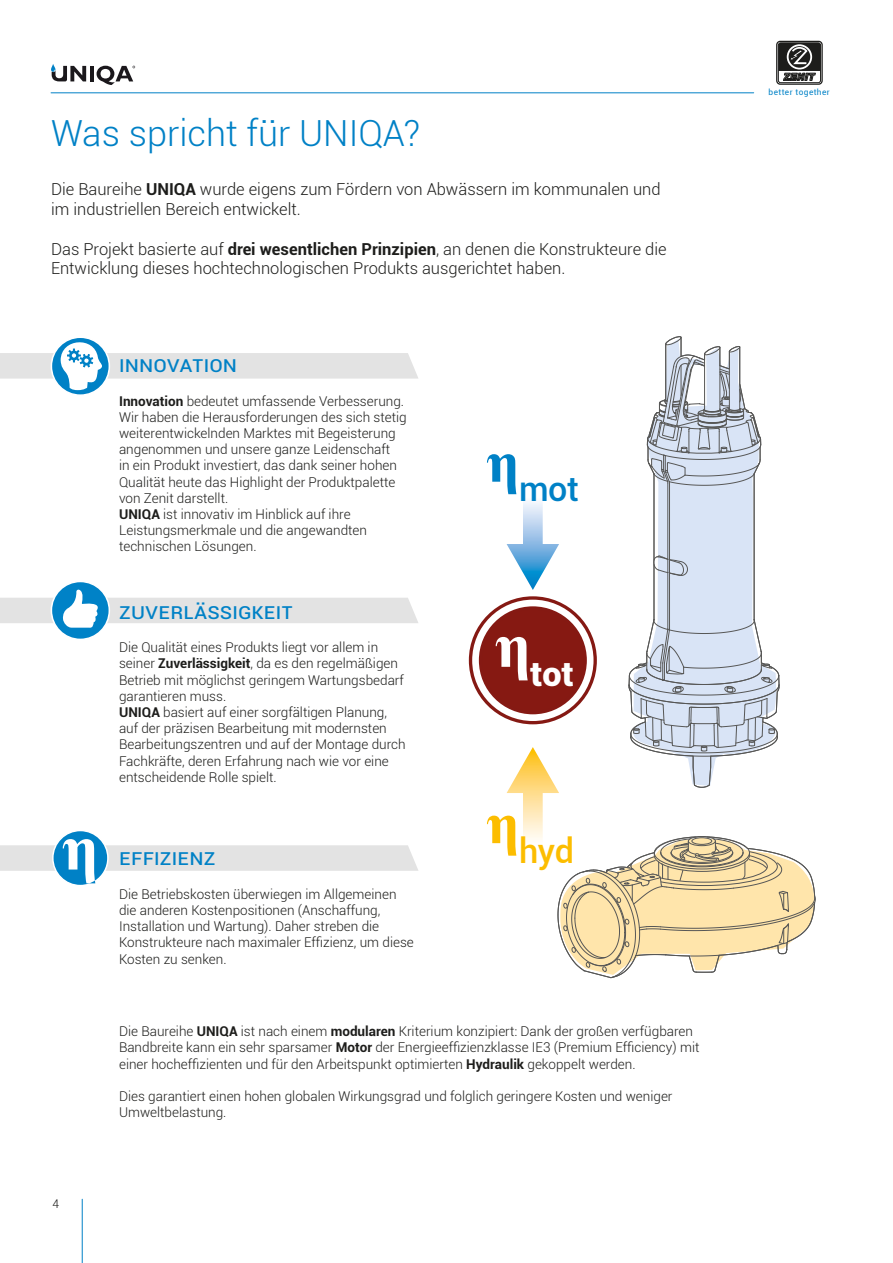
<style>
.page{position:relative;width:893px;height:1263px;background:#fff}
.page>*{position:absolute;margin:0;border:0;box-sizing:border-box;transform-origin:0 0}
.t1{font:700 64.8px "Times New Roman";color:#fff}
.t2{font:300 36px "Roboto";color:#0081c6}
.t3{font:500 34.05px "Roboto";color:#0081c6}
.t4{font:500 34.05px "Roboto";color:#fcbd00}
.t5{font:900 34.05px "Roboto";color:#fff}
.t6{font:22.5px "Roboto";color:#0081c6}
.t7{font:300 16.5px/19.8px "Roboto";color:#1d1d1b}
.t8{font:300 13.5px/16.2px "Roboto";color:#1d1d1b}
.t9{font:300 12px "Roboto";color:#1d1d1b}
.t10{font:8.25px "Roboto";letter-spacing:.05em;color:#0082c7}
.s1{font-weight:700}
</style>
<div class="page">
<hr style="left:90px;top:66px;width:4px;height:15px;background:#1b181c">
<svg style="left:97px;top:66px;width:38px;height:19px"></svg>
<svg style="left:51px;top:64px;width:35px;height:17px"></svg>
<hr style="left:82px;top:1199px;width:1px;height:64px;background:#0081c6">
<hr style="left:51px;top:92px;width:703px;height:1px;background:#0081c6">
<div style="left:776px;top:41px;width:47px;height:44px;border:1px solid #1d1d1b;border-radius:3px"></div>
<div style="left:778px;top:43px;width:43px;height:40px;border:1px solid #1d1d1b;border-radius:2px"></div>
<svg style="left:778px;top:43px;width:42px;height:38px"></svg>
<svg style="left:0;top:338px;width:418px;height:57px"></svg>
<svg style="left:0;top:582px;width:418px;height:57px"></svg>
<svg style="left:0;top:831px;width:418px;height:54px"></svg>
<svg style="left:507px;top:502px;width:52px;height:88px"></svg>
<div style="left:475px;top:603px;width:115px;height:115px;background:#861912;border-radius:50%"></div>
<div style="left:469px;top:596px;width:128px;height:128px;border:13px solid #851913;border-radius:50%"></div>
<div style="left:472px;top:600px;width:121px;height:121px;border:7px solid #fff;border-radius:50%"></div>
<svg style="left:646px;top:336px;width:116px;height:283px"></svg>
<svg style="left:507px;top:619px;width:309px;height:359px"></svg>
<h2 class="t2" style="left:51px;top:108px;width:371px">Was spricht für UNIQA?</h2>
<p class="t7" style="left:51px;top:179px;width:611px">Die Baureihe <span class="s1">UNIQA</span> wurde eigens zum Fördern von Abwässern im kommunalen und im industriellen Bereich entwickelt.</p>
<p class="t7" style="left:51px;top:238px;width:617px">Das Projekt basierte auf <span class="s1">drei wesentlichen Prinzipien</span>, an denen die Konstrukteure die<br>Entwicklung dieses hochtechnologischen Produkts ausgerichtet haben.</p>
<h1 class="t1" style="left:62px;top:801px;width:38px">η</h1>
<h3 class="t6" style="left:119px;top:348px;width:120px">INNOVATION</h3>
<p class="t8" style="left:119px;top:392px;width:289px"><span class="s1">Innovation</span> bedeutet umfassende Verbesserung.<br>Wir haben die Herausforderungen des sich stetig weiterentwickelnden Marktes mit Begeisterung angenommen und unsere ganze Leidenschaft<br>in ein Produkt investiert, das dank seiner hohen Qualität heute das Highlight der Produktpalette von Zenit darstellt.<br><span class="s1">UNIQA</span> ist innovativ im Hinblick auf ihre Leistungsmerkmale und die angewandten technischen Lösungen.</p>
<h3 class="t6" style="left:119px;top:595px;width:176px">ZUVERLÄSSIGKEIT</h3>
<p class="t8" style="left:119px;top:639px;width:288px">Die Qualität eines Produkts liegt vor allem in seiner <span class="s1">Zuverlässigkeit</span>, da es den regelmäßigen Betrieb mit möglichst geringem Wartungsbedarf garantieren muss.<br><span class="s1">UNIQA</span> basiert auf einer sorgfältigen Planung, auf der präzisen Bearbeitung mit modernsten Bearbeitungszentren und auf der Montage durch Fachkräfte, deren Erfahrung nach wie vor eine entscheidende Rolle spielt.</p>
<h3 class="t6" style="left:119px;top:841px;width:98px">EFFIZIENZ</h3>
<p class="t8" style="left:119px;top:885px;width:296px">Die Betriebskosten überwiegen im Allgemeinen die anderen Kostenpositionen (Anschaffung, Installation und Wartung). Daher streben die Konstrukteure nach maximaler Effizienz, um diese Kosten zu senken.</p>
<h3 class="t3" style="left:486px;top:465px;width:94px"><sup>η</sup>mot</h3>
<h3 class="t5" style="left:495px;top:650px;width:80px"><sup>η</sup>tot</h3>
<h3 class="t4" style="left:486px;top:826px;width:89px"><sup>η</sup>hyd</h3>
<p class="t8" style="left:119px;top:1023px;width:582px">Die Baureihe <span class="s1">UNIQA</span> ist nach einem <span class="s1">modularen</span> Kriterium konzipiert: Dank der großen verfügbaren<br>Bandbreite kann ein sehr sparsamer <span class="s1">Motor</span> der Energieeffizienzklasse IE3 (Premium Efficiency) mit einer hocheffizienten und für den Arbeitspunkt optimierten <span class="s1">Hydraulik</span> gekoppelt werden.</p>
<p class="t8" style="left:119px;top:1088px;width:555px">Dies garantiert einen hohen globalen Wirkungsgrad und folglich geringere Kosten und weniger<br>Umweltbelastung.</p>
<p class="t9" style="left:52px;top:1195px;width:8px">4</p>
<p class="t10" style="left:769px;top:86px;width:63px">better together</p>
</div>
